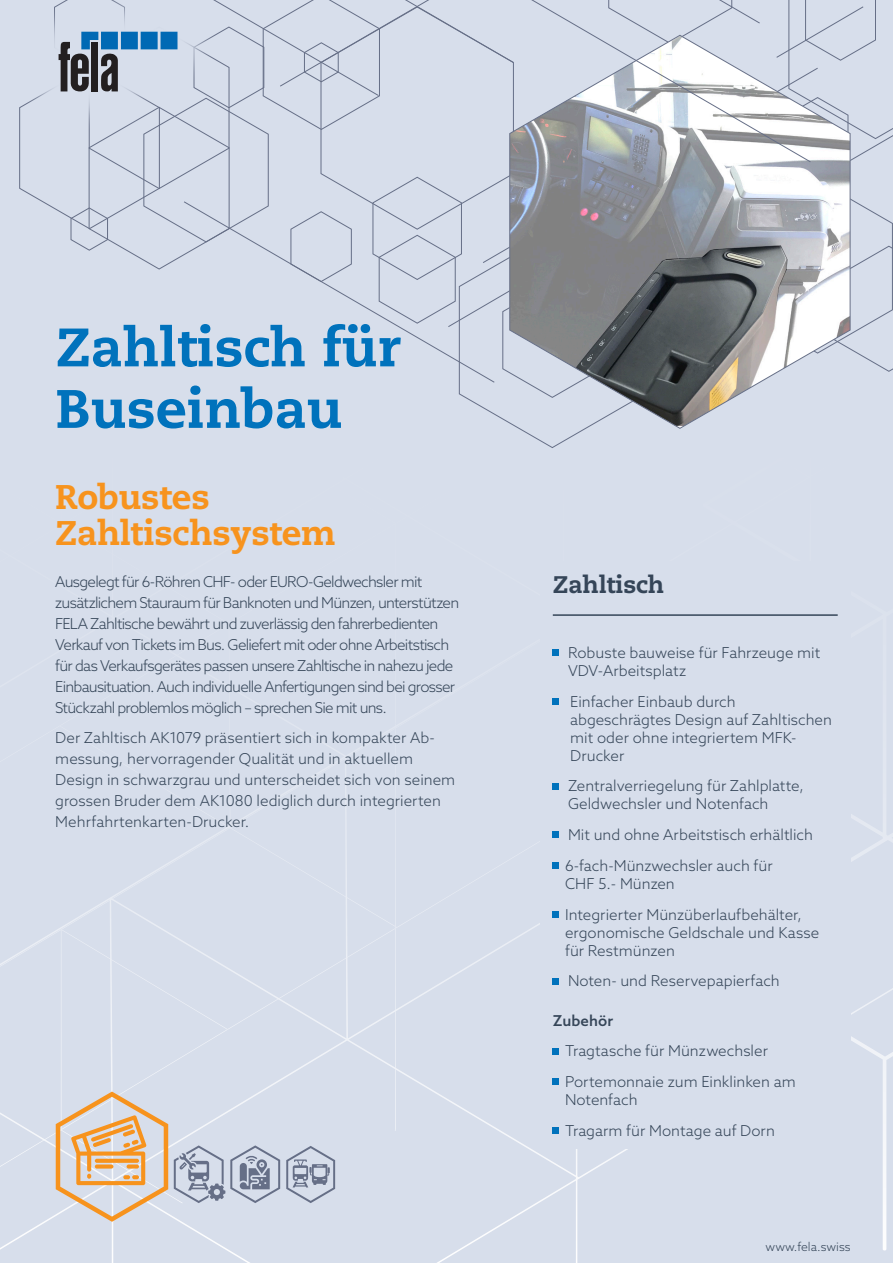
<style>
.page{position:relative;width:893px;height:1263px;background:#fff}
.page>*{position:absolute;margin:0;border:0;box-sizing:border-box;transform-origin:0 0}
.t1{font:800 54px/61.5px "Caecilia LT Pro 85";color:#0072bc}
.t2{font:800 34.2px/36.5px "Caecilia LT Pro 85";letter-spacing:-.01em;color:#f7931d}
.t3{font:800 24px "Caecilia";color:#354558}
.t4{font:300 15px/18px "Azo Sans";color:#354558}
.t5{font:300 15px/21px "Azo Sans";letter-spacing:-.05em;color:#354558}
.t6{font:500 15px "Azo Sans";letter-spacing:.005em;color:#354558}
.t7{font:300 12px "Azo Sans";color:#354558}
</style>
<div class="page">
<div style="left:0;top:1222px;width:893px;height:41px;background:#d7deeb"></div>
<div style="left:698px;top:1222px;width:195px;height:28px;background:#d7deeb"></div>
<div style="left:0;top:0;width:893px;height:1222px;background:#d7deeb"></div>
<svg style="left:184px;top:0;width:627px;height:383px;background:#bec4cd"></svg>
<h1 class="t1" style="left:56px;top:315px;width:346px">Zahltisch für<br>Buseinbau</h1>
<p class="t2" style="left:55px;top:477px;width:282px">Robustes<br>Zahltischsystem</p>
<p class="t5" style="left:55px;top:571px;width:405px">Ausgelegt für 6-Röhren CHF- oder EURO-Geldwechsler mit zusätzlichem Stauraum für Banknoten und Münzen, unterstützen FELA Zahltische bewährt und zuverlässig den fahrerbedienten Verkauf von Tickets im Bus. Geliefert mit oder ohne Arbeitstisch für das Verkaufsgerätes passen unsere Zahltische in nahezu jede Einbausituation. Auch individuelle Anfertigungen sind bei grosser Stückzahl problemlos möglich – sprechen Sie mit uns.</p>
<p class="t4" style="left:55px;top:727px;width:402px;line-height:21px">Der Zahltisch AK1079 präsentiert sich in kompakter Ab&shy;messung, hervorragender Qualität und in aktuellem Design in schwarzgrau und unterscheidet sich von seinem grossen Bruder dem AK1080 lediglich durch integrierten Mehrfahrtenkarten-Drucker.</p>
<p class="t3" style="left:553px;top:570px;width:113px">Zahltisch</p>
<p class="t4" style="left:568px;top:643px;width:254px">Robuste bauweise für Fahrzeuge mit<br>VDV-Arbeitsplatz</p>
<p class="t4" style="left:570px;top:692px;width:263px">Einfacher Einbaub durch abgeschrägtes Design auf Zahltischen mit oder ohne integriertem MFK-<br>Drucker</p>
<p class="t4" style="left:568px;top:777px;width:237px">Zentralverriegelung für Zahlplatte,<br>Geldwechsler und Notenfach</p>
<p class="t4" style="left:568px;top:826px;width:246px">Mit und ohne Arbeitstisch erhältlich</p>
<p class="t4" style="left:565px;top:856px;width:209px">6-fach-Münzwechsler auch für<br>CHF 5.- Münzen</p>
<p class="t4" style="left:565px;top:905px;width:256px">Integrierter Münzüberlaufbehälter, ergonomische Geldschale und Kasse für Restmünzen</p>
<p class="t4" style="left:568px;top:972px;width:213px">Noten- und Reservepapierfach</p>
<p class="t6" style="left:553px;top:1010px;width:62px">Zubehör</p>
<p class="t4" style="left:565px;top:1042px;width:204px">Tragtasche für Münzwechsler</p>
<p class="t4" style="left:565px;top:1073px;width:232px">Portemonnaie zum Einklinken am<br>Notenfach</p>
<p class="t4" style="left:565px;top:1121px;width:211px">Tragarm für Montage auf Dorn</p>
<p class="t7" style="left:766px;top:1239px;width:87px">www.fela.swiss</p>
</div>
